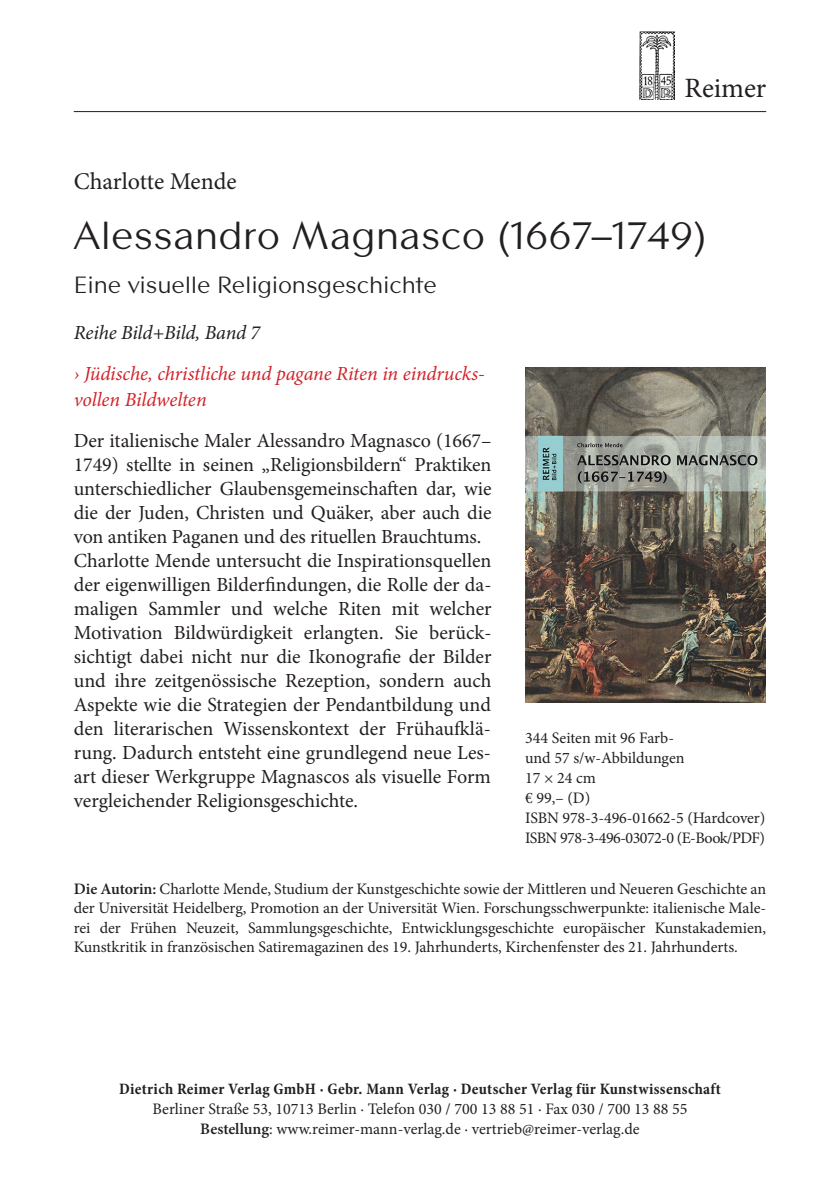
<style>
.page{position:relative;width:840px;height:1191px;background:#fff}
.page>*{position:absolute;margin:0;border:0;box-sizing:border-box;transform-origin:0 0}
.t1{font:40px "Contax Sans 55";color:#231f20}
.t2{font:28px "Minion Pro";letter-spacing:-.005em;color:#231f20}
.t3{font:24px "Contax Sans 55";letter-spacing:-.01em;color:#231f20}
.t4{font:24px "Minion Pro";letter-spacing:-.005em;color:#231f20}
.t5{font:20px/24px "Minion Pro";letter-spacing:-.005em;color:#231f20}
.t6{font:italic 20px/25.6px "Minion Pro";letter-spacing:-.005em;color:#d1232a}
.t7{font:italic 20px "Minion Pro";letter-spacing:-.01em;color:#231f20}
.t8{font:16px/20px "Minion Pro";color:#231f20;text-align:justify}
.t9{font:700 condensed 16px "Minion Pro";letter-spacing:.02em;color:#231f20}
.s1{font-weight:600}
</style>
<div class="page">
<hr style="left:74px;top:111px;width:691px;height:1px;background:#231f20">
<img style="left:639px;top:32px;width:35px;height:68px">
<img style="left:525px;top:367px;width:240px;height:336px">
<h2 class="t2" style="left:684px;top:69px;width:83px">Reimer</h2>
<p class="t4" style="left:74px;top:165px;width:164px">Charlotte Mende</p>
<h1 class="t1" style="left:74px;top:210px;width:634px">Alessandro Magnasco (1667–1749)</h1>
<p class="t3" style="left:74px;top:269px;width:364px">Eine visuelle Religionsgeschichte</p>
<p class="t7" style="left:74px;top:319px;width:188px">Reihe Bild+Bild, Band 7</p>
<p class="t6" style="left:74px;top:361px;width:412px">› Jüdische, christliche und pagane Riten in eindrucks&shy;vollen Bildwelten</p>
<p class="t5" style="left:74px;top:428px;width:419px">Der italienische Maler Alessandro Magnasco (1667– 1749) stellte in seinen „Religionsbildern“ Praktiken unterschiedlicher Glaubensgemeinschaften dar, wie die der Juden, Christen und Quäker, aber auch die von antiken Paganen und des rituellen Brauchtums.<br>Charlotte Mende untersucht die Inspirationsquellen der eigenwilligen Bilderfindungen, die Rolle der da&shy;maligen Sammler und welche Riten mit welcher Motivation Bildwürdigkeit erlangten. Sie berück&shy;sichtigt dabei nicht nur die Ikonografie der Bilder und ihre zeitgenössische Rezeption, sondern auch Aspekte wie die Strategien der Pendantbildung und den literarischen Wissenskontext der Frühaufklä&shy;rung. Dadurch entsteht eine grundlegend neue Les&shy;art dieser Werkgruppe Magnascos als visuelle Form vergleichender Religionsgeschichte.</p>
<p class="t8" style="left:524px;top:728px;width:242px;text-align:left">344 Seiten mit 96 Farb-<br>und 57 s/w-Abbildungen<br>17 × 24 cm<br>€ 99,– (D)<br>ISBN 978-3-496-01662-5 (Hardcover)<br>ISBN 978-3-496-03072-0 (E-Book/PDF)</p>
<p class="t8" style="left:74px;top:879px;width:693px;line-height:19.2px"><span class="s1">Die Autorin:</span> Charlotte Mende, Studium der Kunstgeschichte sowie der Mittleren und Neueren Geschichte an der Universität Heidelberg, Promotion an der Universität Wien. Forschungsschwerpunkte: italienische Male&shy;rei der Frühen Neuzeit, Sammlungsgeschichte, Entwicklungsgeschichte europäischer Kunstakademien, Kunstkritik in französischen Satiremagazinen des 19. Jahrhunderts, Kirchenfenster des 21. Jahrhunderts.</p>
<p class="t9" style="left:119px;top:1078px;width:602px">Dietrich Reimer Verlag GmbH · Gebr. Mann Verlag · Deutscher Verlag für Kunstwissenschaft</p>
<p class="t8" style="left:152px;top:1099px;width:536px;text-align:center">Berliner Straße 53, 10713 Berlin · Telefon 030 / 700 13 88 51 · Fax 030 / 700 13 88 55<br><span class="s1">Bestellung</span>: www.reimer-mann-verlag.de · vertrieb@reimer-verlag.de</p>
</div>
